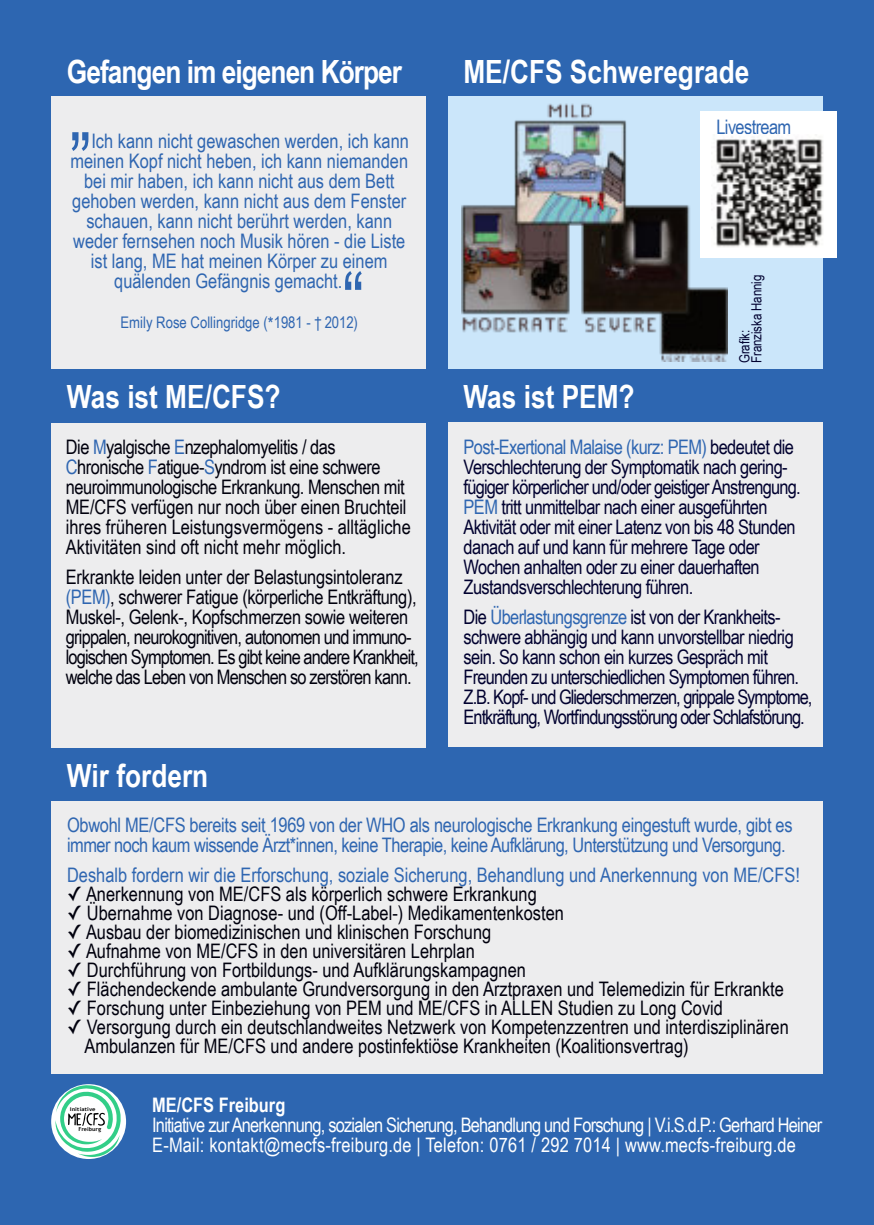
<style>
.page{position:relative;width:874px;height:1225px;background:#fff}
.page>*{position:absolute;margin:0;border:0;box-sizing:border-box;transform-origin:0 0}
.t1{font:80px "Arial Narrow";color:#2f66b1}
.t2{font:700 32px "Arial Narrow";color:#fff}
.t3{font:700 32px "Arial Narrow";letter-spacing:-.03em;color:#fff}
.t4{font:20px "Arial Narrow";color:#00000d}
.t5{font:20px/20px "Arial Narrow";letter-spacing:-.03em;color:#00002f}
.t6{font:20px "Arial Narrow";color:#2f66b1}
.t7{font:20px/20px "Arial Narrow";letter-spacing:-.03em;color:#00000d}
.t8{font:20px/20px "Arial Narrow";letter-spacing:-.025em;color:#00000d}
.t9{font:20px/20px "Arial Narrow";letter-spacing:-.025em;color:#2f66b1}
.t10{font:20px/20px "Arial Narrow";letter-spacing:-.04em;color:#fff}
.t11{font:20px "Arial Narrow";letter-spacing:-.03em;color:#2f66b1}
.t12{font:700 20px "Arial Narrow";color:#fff}
.t13{font:16px "Arial Narrow";color:#2f66b1}
.t14{font:14px/12px "Arial Narrow";letter-spacing:-.005em;color:#00002f}
.t15{font:700 5.4px "Alef";color:#000}
.t16{font:700 5.2px "Alef";color:#000;scale:1.09 1}
.s1{font-size:18px}
.s2{color:#2f66b1}
.s3{color:#00002f}
.s4{font-family:"Lucida Grande"}
</style>
<div class="page">
<div style="left:0;top:0;width:873px;height:1225px;background:#2d66b1"></div>
<div style="left:51px;top:801px;width:771px;height:272px;background:#ededee"></div>
<div style="left:51px;top:96px;width:374px;height:273px;background:#ededee"></div>
<div style="left:51px;top:423px;width:374px;height:325px;background:#ededee"></div>
<div style="left:448px;top:422px;width:374px;height:325px;background:#ededee"></div>
<div style="left:448px;top:96px;width:374px;height:273px;background:#cbe6fa"></div>
<div style="left:700px;top:111px;width:137px;height:146px;background:#fff"></div>
<img style="left:727px;top:137px;width:97px;height:110px">
<div style="left:51px;top:1084px;width:75px;height:75px;background:#fff;border-radius:50%"></div>
<svg style="left:55px;top:1085px;width:66px;height:72px"></svg>
<img style="left:461px;top:104px;width:266px;height:258px">
<h2 class="t3" style="left:67px;top:60px;width:336px">Gefangen im eigenen Körper</h2>
<h2 class="t2" style="left:463px;top:60px;width:287px">ME/CFS Schweregrade</h2>
<p class="t11" style="left:716px;top:119px;width:76px">Livestream</p>
<h1 class="t1" style="left:69px;top:82px;width:23px">„</h1>
<p class="t6" style="left:91px;top:134px;width:319px">Ich kann nicht gewaschen werden, ich kann</p>
<p class="t6" style="left:70px;top:154px;width:339px">meinen Kopf nicht heben, ich kann niemanden</p>
<p class="t6" style="left:84px;top:174px;width:312px">bei mir haben, ich kann nicht aus dem Bett</p>
<p class="t6" style="left:72px;top:194px;width:335px">gehoben werden, kann nicht aus dem Fenster</p>
<p class="t6" style="left:86px;top:214px;width:307px">schauen, kann nicht berührt werden, kann</p>
<p class="t6" style="left:73px;top:234px;width:333px">weder fernsehen noch Musik hören - die Liste</p>
<p class="t6" style="left:91px;top:254px;width:298px">ist lang, ME hat meinen Körper zu einem</p>
<p class="t6" style="left:114px;top:274px;width:230px">quälenden Gefängnis gemacht.</p>
<p class="t13" style="left:120px;top:317px;width:239px">Emily Rose Collingridge (<span class="s1">*</span>1981 - † 2012)</p>
<h1 class="t1" style="left:342px;top:270px;width:23px">“</h1>
<p class="t14" style="left:739px;top:363px;width:90px;rotate:-90deg">Grafik:<br>Franziska Hannig</p>
<h2 class="t2" style="left:67px;top:385px;width:215px">Was ist ME/CFS?</h2>
<p class="t8" style="left:66px;top:439px;width:346px">Die <span class="s2">M</span>yalgische <span class="s2">E</span>nzephalomyelitis / das <span class="s2">C</span>hronische <span class="s2">F</span>atigue-<span class="s2">S</span>yndrom ist eine schwere neuroimmunologische Erkrankung. Menschen mit ME/CFS verfügen nur noch über einen Bruchteil ihres früheren Leistungsvermögens - alltägliche Aktivitäten sind oft nicht mehr möglich.</p>
<p class="t7" style="left:66px;top:569px;width:354px">Erkrankte leiden unter der Belastungsintoleranz <span class="s2">(PEM)</span>, schwerer Fatigue (körperliche Entkräftung), Muskel-, Gelenk-, Kopfschmerzen sowie weiteren grippalen, neurokognitiven, autonomen und immuno&shy;logischen Symptomen. Es gibt keine andere Krankheit, welche das Leben von Menschen so zerstören kann.</p>
<h2 class="t2" style="left:463px;top:385px;width:173px">Was ist PEM?</h2>
<p class="t11" style="left:463px;top:440px;width:332px">Post-Exertional Malaise (kurz: PEM) <span class="s3">bedeutet die</span></p>
<p class="t5" style="left:463px;top:459px;width:325px">Verschlechterung der Symptomatik nach gering-</p>
<p class="t5" style="left:463px;top:479px;width:338px">fügiger körperlicher und/oder geistiger Anstrengung.</p>
<p class="t5" style="left:463px;top:499px;width:333px"><span class="s2">PEM</span> tritt unmittelbar nach einer ausgeführten Aktivität oder mit einer Latenz von bis 48 Stunden danach auf und kann für mehrere Tage oder Wochen anhalten oder zu einer dauerhaften Zustandsverschlechterung führen.</p>
<p class="t5" style="left:463px;top:609px;width:350px">Die <span class="s2">Überlastungsgrenze</span> ist von der Krankheits&shy;schwere abhängig und kann unvorstellbar niedrig sein. So kann schon ein kurzes Gespräch mit Freunden zu unterschiedlichen Symptomen führen.<br>Z.B. Kopf- und Gliederschmerzen, grippale Symptome, Entkräftung, Wortfindungsstörung oder Schlafstörung.</p>
<p class="t2" style="left:67px;top:764px;width:143px">Wir fordern</p>
<p class="t9" style="left:67px;top:817px;width:726px">Obwohl ME/CFS bereits seit 1969 von der WHO als neurologische Erkrankung eingestuft wurde, gibt es immer noch kaum wissende Ärzt*innen, keine Therapie, keine Aufklärung, Unterstützung und Versorgung.</p>
<p class="t6" style="left:67px;top:868px;width:734px">Deshalb fordern wir die Erforschung, soziale Sicherung, Behandlung und Anerkennung von ME/CFS!</p>
<p class="t4" style="left:67px;top:887px;width:471px"><span class="s4">✓</span> Anerkennung von ME/CFS als körperlich schwere Erkrankung</p>
<p class="t4" style="left:67px;top:906px;width:498px"><span class="s4">✓</span> Übernahme von Diagnose- und (Off-Label-) Medikamentenkosten</p>
<p class="t4" style="left:67px;top:925px;width:425px"><span class="s4">✓</span> Ausbau der biomedizinischen und klinischen Forschung</p>
<p class="t4" style="left:67px;top:944px;width:409px"><span class="s4">✓</span> Aufnahme von ME/CFS in den universitären Lehrplan</p>
<p class="t4" style="left:67px;top:963px;width:460px"><span class="s4">✓</span> Durchführung von Fortbildungs- und Aufklärungskampagnen</p>
<p class="t4" style="left:67px;top:982px;width:718px"><span class="s4">✓</span> Flächendeckende ambulante Grundversorgung in den Arztpraxen und Telemedizin für Erkrankte</p>
<p class="t4" style="left:67px;top:1001px;width:657px"><span class="s4">✓</span> Forschung unter Einbeziehung von PEM und ME/CFS in ALLEN Studien zu Long Covid</p>
<p class="t4" style="left:67px;top:1020px;width:723px"><span class="s4">✓</span> Versorgung durch ein deutschlandweites Netzwerk von Kompetenzzentren und interdisziplinären</p>
<p class="t4" style="left:84px;top:1039px;width:605px">Ambulanzen für ME/CFS und andere postinfektiöse Krankheiten (Koalitionsvertrag)</p>
<p class="t16" style="left:70px;top:1107px;width:25px">Initiative</p>
<p class="t15" style="left:78px;top:1127px;width:24px">Freiburg</p>
<p class="t12" style="left:152px;top:1097px;width:135px">ME/CFS Freiburg</p>
<p class="t10" style="left:152px;top:1117px;width:671px">Initiative zur Anerkennung, sozialen Sicherung, Behandlung und Forschung | V.i.S.d.P.: Gerhard Heiner<br>E-Mail: kontakt@mecfs-freiburg.de | Telefon: 0761 / 292 7014 | www.mecfs-freiburg.de</p>
</div>
